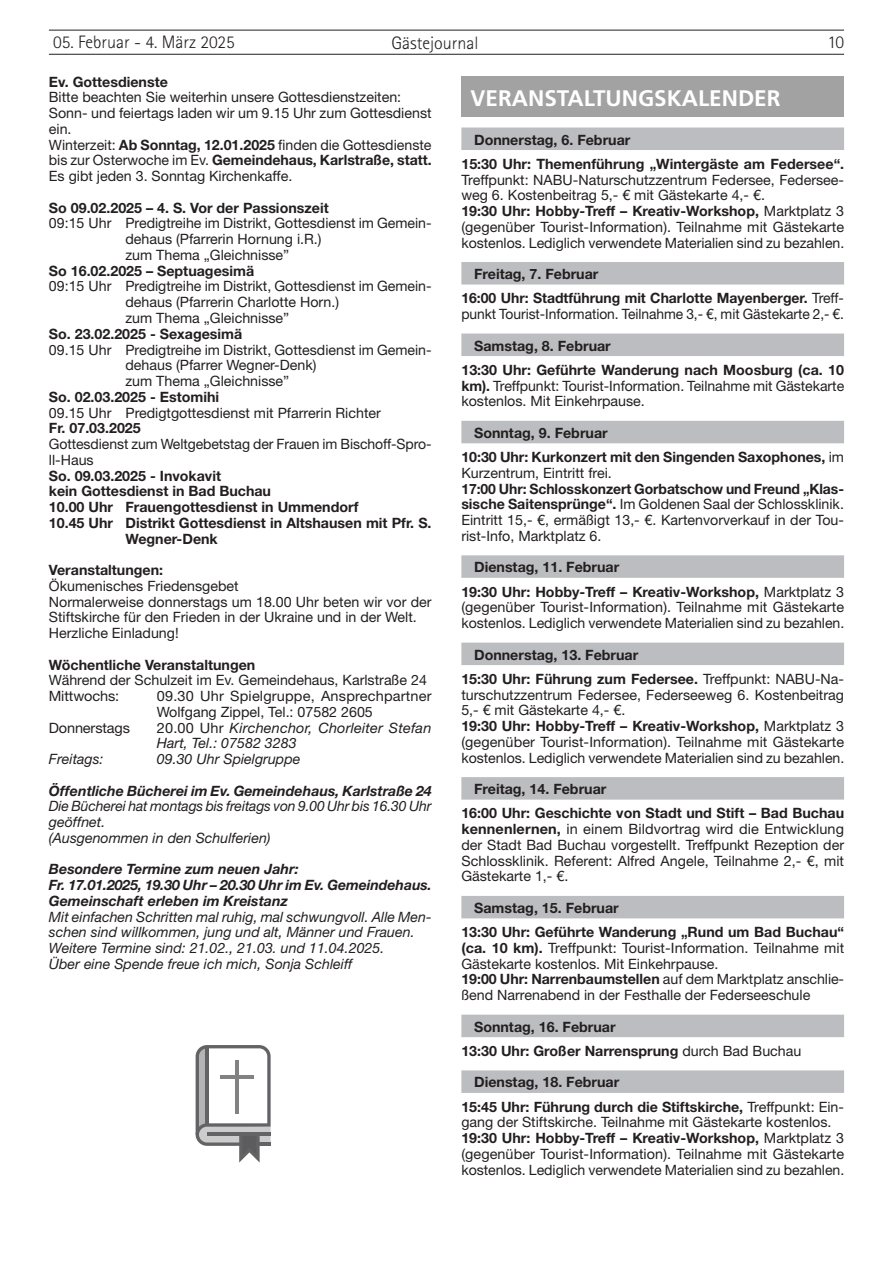
<style>
.page{position:relative;width:893px;height:1263px;background:#fff}
.page>*{position:absolute;margin:0;border:0;box-sizing:border-box;transform-origin:0 0}
.t1{font:700 22.5px "Frutiger LT Std";color:#fff}
.t2{font:300 18px "Rotis Sans Serif Std";color:#231f20}
.t3{font:14.25px/15.8px "Helvetica Neue LT Std";color:#231f20}
.t4{font:700 14.25px/24.3px "Helvetica Neue LT Std";color:#231f20}
.t5{font:italic 14.25px/15.8px "Helvetica Neue LT Std";color:#231f20}
.t6{font:italic 700 14.25px/15.8px "Helvetica Neue LT Std";color:#231f20}
.s1{font-weight:700}
.s2{font-weight:400}
.s3{font-style:normal}
</style>
<div class="page">
<hr style="left:49px;top:30px;width:795px;height:1px;background:#231f20">
<hr style="left:49px;top:54px;width:795px;height:1px;background:#231f20">
<div style="left:461px;top:128px;width:383px;height:22px;background:#bcbdc0"></div>
<div style="left:461px;top:262px;width:383px;height:23px;background:#bcbdc0"></div>
<div style="left:461px;top:334px;width:383px;height:22px;background:#bcbdc0"></div>
<div style="left:461px;top:421px;width:383px;height:22px;background:#bcbdc0"></div>
<div style="left:461px;top:555px;width:383px;height:23px;background:#bcbdc0"></div>
<div style="left:461px;top:643px;width:383px;height:22px;background:#bcbdc0"></div>
<div style="left:461px;top:777px;width:383px;height:23px;background:#bcbdc0"></div>
<div style="left:461px;top:896px;width:383px;height:22px;background:#bcbdc0"></div>
<div style="left:461px;top:1015px;width:383px;height:22px;background:#bcbdc0"></div>
<div style="left:461px;top:1070px;width:383px;height:23px;background:#bcbdc0"></div>
<div style="left:461px;top:76px;width:383px;height:41px;background:#a2a2a2"></div>
<svg style="left:196px;top:1045px;width:75px;height:117px"></svg>
<hr style="left:257px;top:1142px;width:14px;height:4px;background:#636366">
<hr style="left:236px;top:1060px;width:3px;height:54px;background:#828282">
<hr style="left:220px;top:1076px;width:34px;height:3px;background:#828282">
<p class="t2" style="left:53px;top:31px;width:183px">05. Februar - 4. März 2025</p>
<p class="t2" style="left:391px;top:33px;width:88px">Gästejournal</p>
<p class="t2" style="left:827px;top:31px;width:18px">10</p>
<p class="t4" style="left:49px;top:69px;width:121px">Ev. Gottesdienste</p>
<p class="t3" style="left:49px;top:89px;width:384px">Bitte beachten Sie weiterhin unsere Gottesdienstzeiten:<br>Sonn- und feiertags laden wir um 9.15 Uhr zum Gottesdienst ein.<br>Winterzeit: <span class="s1">Ab Sonntag, 12.01.2025</span> finden die Gottesdienste bis zur Osterwoche im Ev. <span class="s1">Gemeindehaus, Karlstraße, statt.<br></span>Es gibt jeden 3. Sonntag Kirchenkaffe.</p>
<p class="t4" style="left:49px;top:195px;width:281px">So 09.02.2025 – 4. S. Vor der Passionszeit</p>
<p class="t3" style="left:125px;top:215px;width:308px;text-indent:-77px">09:15 Uhr Predigtreihe im Distrikt, Gottesdienst im Gemein&shy;dehaus (Pfarrerin Hornung i.R.)<br>zum Thema „Gleichnisse”</p>
<p class="t4" style="left:49px;top:258px;width:207px">So 16.02.2025 – Septuagesimä</p>
<p class="t3" style="left:125px;top:278px;width:308px;text-indent:-77px">09:15 Uhr Predigtreihe im Distrikt, Gottesdienst im Gemein&shy;dehaus (Pfarrerin Charlotte Horn.)<br>zum Thema „Gleichnisse”</p>
<p class="t4" style="left:49px;top:321px;width:195px">So. 23.02.2025 - Sexagesimä</p>
<p class="t3" style="left:125px;top:341px;width:308px;text-indent:-77px">09.15 Uhr Predigtreihe im Distrikt, Gottesdienst im Gemein&shy;dehaus (Pfarrer Wegner-Denk)<br>zum Thema „Gleichnisse”</p>
<p class="t4" style="left:49px;top:384px;width:172px">So. 02.03.2025 - Estomihi</p>
<p class="t3" style="left:49px;top:404px;width:334px">09.15 Uhr Predigtgottesdienst mit Pfarrerin Richter</p>
<p class="t4" style="left:49px;top:416px;width:93px">Fr. 07.03.2025</p>
<p class="t3" style="left:49px;top:436px;width:384px">Gottesdienst zum Weltgebetstag der Frauen im Bischoff-Spro&shy;ll-Haus</p>
<p class="t4" style="left:49px;top:463px;width:174px">So. 09.03.2025 - Invokavit</p>
<p class="t4" style="left:49px;top:479px;width:224px">kein Gottesdienst in Bad Buchau</p>
<p class="t4" style="left:49px;top:494px;width:311px">10.00 Uhr Frauengottesdienst in Ummendorf</p>
<p class="t4" style="left:49px;top:510px;width:384px">10.45 Uhr Distrikt Gottesdienst in Altshausen mit Pfr. S.</p>
<p class="t4" style="left:125px;top:526px;width:94px">Wegner-Denk</p>
<p class="t4" style="left:49px;top:557px;width:116px">Veranstaltungen:</p>
<p class="t3" style="left:49px;top:578px;width:384px">Ökumenisches Friedensgebet<br>Normalerweise donnerstags um 18.00 Uhr beten wir vor der Stiftskirche für den Frieden in der Ukraine und in der Welt.<br>Herzliche Einladung!</p>
<p class="t4" style="left:49px;top:652px;width:208px">Wöchentliche Veranstaltungen</p>
<p class="t3" style="left:49px;top:672px;width:380px">Während der Schulzeit im Ev. Gemeindehaus, Karlstraße 24<br>Mittwochs:</p>
<h1 class="t1" style="left:471px;top:85px;width:311px">VERANSTALTUNGSKALENDER</h1>
<p class="t4" style="left:461px;top:127px;width:384px;text-indent:13px">Donnerstag, 6. Februar<br>15:30 Uhr: Themenführung „Wintergäste am Federsee“.</p>
<p class="t3" style="left:461px;top:171px;width:384px">Treffpunkt: NABU-Naturschutzzentrum Federsee, Federsee&shy;weg 6. Kostenbeitrag 5,- € mit Gästekarte 4,- €.<br><span class="s1">19:30 Uhr: Hobby-Treff – Kreativ-Workshop,</span> Marktplatz 3 (gegenüber Tourist-Information). Teilnahme mit Gästekarte kostenlos. Lediglich verwendete Materialien sind zu bezahlen.</p>
<p class="t4" style="left:461px;top:261px;width:384px;text-indent:13px">Freitag, 7. Februar<br>16:00 Uhr: Stadtführung mit Charlotte Mayenberger. <span class="s2">Treff-</span></p>
<p class="t3" style="left:461px;top:306px;width:384px">punkt Tourist-Information. Teilnahme 3,- €, mit Gästekarte 2,- €.</p>
<p class="t4" style="left:461px;top:333px;width:384px;text-indent:13px">Samstag, 8. Februar<br>13:30 Uhr: Geführte Wanderung nach Moosburg (ca. 10</p>
<p class="t3" style="left:461px;top:377px;width:384px"><span class="s1">km).</span> Treffpunkt: Tourist-Information. Teilnahme mit Gästekarte kostenlos. Mit Einkehrpause.</p>
<p class="t4" style="left:461px;top:420px;width:384px;text-indent:13px">Sonntag, 9. Februar<br>10:30 Uhr: Kurkonzert mit den Singenden Saxophones, <span class="s2">im</span></p>
<p class="t3" style="left:461px;top:465px;width:152px">Kurzentrum, Eintritt frei.</p>
<p class="t3" style="left:461px;top:480px;width:384px;text-align:justify"><span class="s1">17:00 Uhr: Schlosskonzert Gorbatschow und Freund „Klas&shy;sische Saitensprünge“.</span> Im Goldenen Saal der Schlossklinik.<br>Eintritt 15,- €, ermäßigt 13,- €. Kartenvorverkauf in der Tou&shy;rist-Info, Marktplatz 6.</p>
<p class="t4" style="left:461px;top:555px;width:384px;text-indent:13px">Dienstag, 11. Februar<br>19:30 Uhr: Hobby-Treff – Kreativ-Workshop, <span class="s2">Marktplatz 3</span></p>
<p class="t3" style="left:461px;top:599px;width:384px">(gegenüber Tourist-Information). Teilnahme mit Gästekarte kostenlos. Lediglich verwendete Materialien sind zu bezahlen.</p>
<p class="t4" style="left:461px;top:642px;width:384px;text-indent:13px">Donnerstag, 13. Februar<br>15:30 Uhr: Führung zum Federsee. <span class="s2">Treffpunkt: NABU-Na-</span></p>
<p class="t3" style="left:461px;top:686px;width:384px">turschutzzentrum Federsee, Federseeweg 6. Kostenbeitrag 5,- € mit Gästekarte 4,- €.<br><span class="s1">19:30 Uhr: Hobby-Treff – Kreativ-Workshop,</span> Marktplatz 3 (gegenüber Tourist-Information). Teilnahme mit Gästekarte kostenlos. Lediglich verwendete Materialien sind zu bezahlen.</p>
<p class="t4" style="left:461px;top:776px;width:384px;text-indent:13px">Freitag, 14. Februar<br>16:00 Uhr: Geschichte von Stadt und Stift – Bad Buchau</p>
<p class="t3" style="left:461px;top:821px;width:384px;text-align:justify"><span class="s1">kennenlernen,</span> in einem Bildvortrag wird die Entwicklung der Stadt Bad Buchau vorgestellt. Treffpunkt Rezeption der Schlossklinik. Referent: Alfred Angele, Teilnahme 2,- €, mit Gästekarte 1,- €.</p>
<p class="t4" style="left:461px;top:895px;width:384px;text-indent:13px">Samstag, 15. Februar<br>13:30 Uhr: Geführte Wanderung „Rund um Bad Buchau“</p>
<p class="t3" style="left:461px;top:940px;width:384px"><span class="s1">(ca. 10 km).</span> Treffpunkt: Tourist-Information. Teilnahme mit Gästekarte kostenlos. Mit Einkehrpause.<br><span class="s1">19:00 Uhr: Narrenbaumstellen</span> auf dem Marktplatz anschlie&shy;ßend Narrenabend in der Festhalle der Federseeschule</p>
<p class="t4" style="left:461px;top:1014px;width:342px;text-indent:13px">Sonntag, 16. Februar<br>13:30 Uhr: Großer Narrensprung <span class="s2">durch Bad Buchau</span></p>
<p class="t4" style="left:461px;top:1070px;width:384px;text-indent:13px">Dienstag, 18. Februar<br>15:45 Uhr: Führung durch die Stiftskirche, <span class="s2">Treffpunkt: Ein-</span></p>
<p class="t3" style="left:461px;top:1114px;width:384px">gang der Stiftskirche. Teilnahme mit Gästekarte kostenlos.<br><span class="s1">19:30 Uhr: Hobby-Treff – Kreativ-Workshop,</span> Marktplatz 3 (gegenüber Tourist-Information). Teilnahme mit Gästekarte kostenlos. Lediglich verwendete Materialien sind zu bezahlen.</p>
<p class="t3" style="left:157px;top:688px;width:276px">09.30 Uhr Spielgruppe, Ansprechpartner<br>Wolfgang Zippel, Tel.: 07582 2605</p>
<p class="t3" style="left:49px;top:719px;width:83px">Donnerstags</p>
<p class="t5" style="left:157px;top:719px;width:276px"><span class="s3">20.00 Uhr</span> Kirchenchor, Chorleiter Stefan<br>Hart, Tel.: 07582 3283</p>
<p class="t5" style="left:49px;top:751px;width:56px">Freitags:</p>
<p class="t5" style="left:157px;top:751px;width:145px">09.30 Uhr Spielgruppe</p>
<p class="t6" style="left:49px;top:782px;width:384px">Öffentliche Bücherei im Ev. Gemeindehaus, Karlstraße 24</p>
<p class="t5" style="left:49px;top:798px;width:384px">Die Bücherei hat montags bis freitags von 9.00 Uhr bis 16.30 Uhr geöffnet.<br>(Ausgenommen in den Schulferien)</p>
<p class="t6" style="left:49px;top:861px;width:384px">Besondere Termine zum neuen Jahr:<br>Fr. 17.01.2025, 19.30 Uhr – 20.30 Uhr im Ev. Gemeindehaus.<br>Gemeinschaft erleben im Kreistanz</p>
<p class="t5" style="left:49px;top:908px;width:384px">Mit einfachen Schritten mal ruhig, mal schwungvoll. Alle Men&shy;schen sind willkommen, jung und alt, Männer und Frauen.<br>Weitere Termine sind: 21.02., 21.03. und 11.04.2025.<br>Über eine Spende freue ich mich, Sonja Schleiff</p>
</div>
